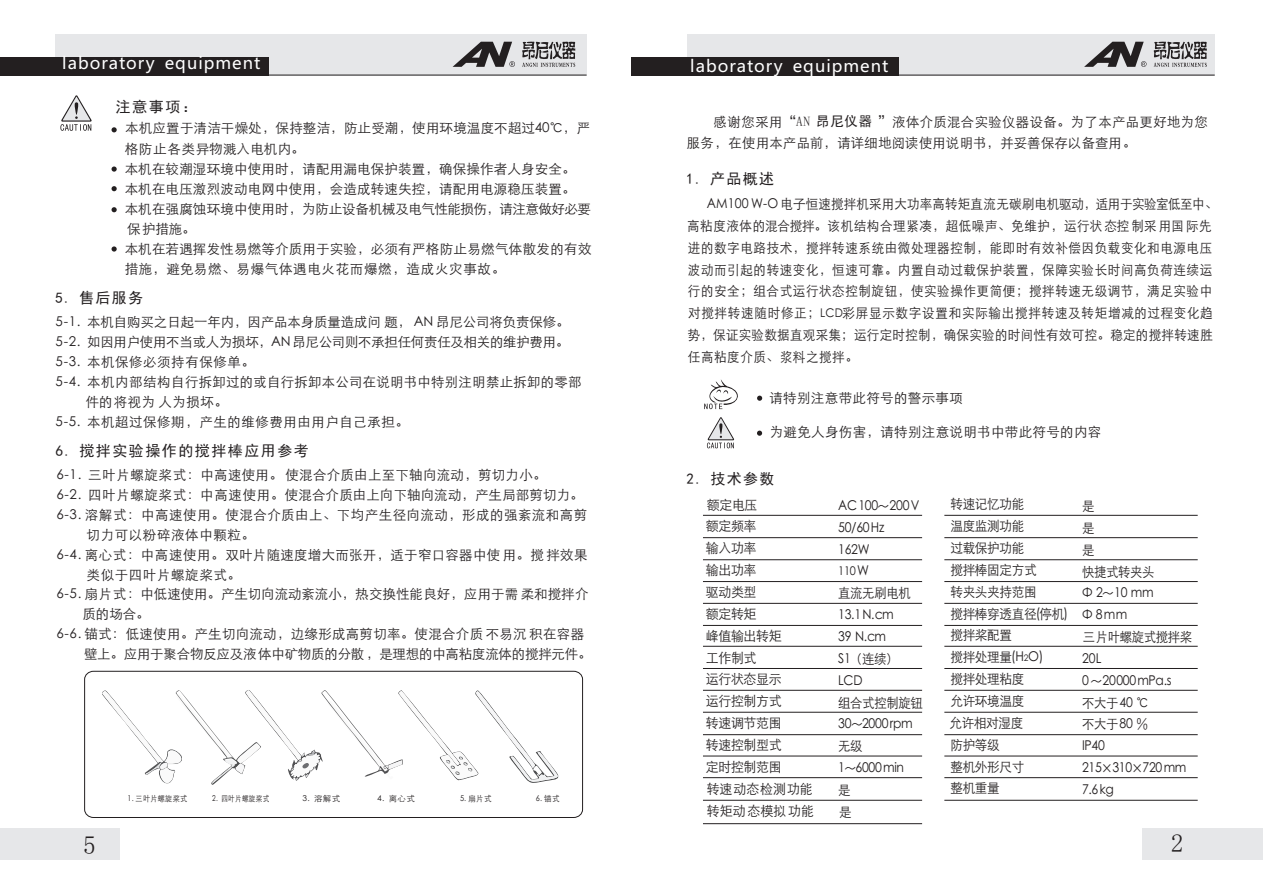
<style>
.page{position:relative;width:1263px;height:893px;background:#fff}
.page>*{position:absolute;margin:0;border:0;box-sizing:border-box;transform-origin:0 0}
.t1{font:25.5px "Sim Sun";color:#231f20}
.t2{font:16.5px "Microsoft Ya Hei";letter-spacing:.06em;color:#fff}
.t3{font:15px "Sim Hei";letter-spacing:.1em;color:#231f20}
.t4{font:13.5px/20.1px "ST Xihei";letter-spacing:.025em;color:#231f20}
.t5{font:13.5px/21.9px "ST Xihei";letter-spacing:.05em;color:#231f20;scale:.93 1}
.t6{font:13.5px/21.9px "ST Xihei";letter-spacing:-.025em;color:#231f20;scale:.91 1}
.t7{font:13.5px/21.9px "ST Xihei";letter-spacing:-.025em;color:#231f20;scale:.93 1}
.t8{font:13.5px "ST Xihei";color:#231f20}
.t9{font:13.5px/21.9px "ST Xihei";letter-spacing:-.025em;color:#231f20;scale:.96 1}
.t10{font:13.5px "ST Xihei";letter-spacing:-.015em;color:#231f20}
.t11{font:13.5px "ST Xihei";letter-spacing:.05em;color:#231f20}
.t12{font:12px "ST Xihei";color:#231f20;scale:.91 1}
.t13{font:8.1px "ST Xihei";letter-spacing:.05em;color:#231f20;scale:1.04 1}
.t14{font:8.1px "ST Xihei";letter-spacing:.05em;color:#231f20;scale:.87 1}
.t15{font:8.1px "ST Xihei";letter-spacing:.05em;color:#231f20;scale:.81 1}
.t16{font:8.1px "ST Xihei";letter-spacing:.05em;color:#231f20;scale:.92 1}
.s1{font-family:"Sim Hei"}
.s2{font-family:"Sim Sun"}
.s3{font-size:12px}
.s4{font-size:13.5px}
.s5{font-size:9px}
</style>
<div class="page">
<div style="left:0;top:828px;width:119px;height:31px;background:#e6e7e9"></div>
<div style="left:55px;top:34px;width:532px;height:41px;background:#e6e7e9"></div>
<hr style="left:0;top:75px;width:587px;height:1px;background:#231f20">
<div style="left:0;top:57px;width:269px;height:18px;background:#231f20"></div>
<svg style="left:453px;top:42px;width:122px;height:25px"></svg>
<div style="left:1142px;top:828px;width:121px;height:31px;background:#e6e7e9"></div>
<div style="left:687px;top:34px;width:528px;height:41px;background:#e6e7e9"></div>
<hr style="left:631px;top:75px;width:584px;height:1px;background:#231f20">
<div style="left:631px;top:57px;width:268px;height:18px;background:#231f20"></div>
<svg style="left:1084px;top:42px;width:123px;height:25px"></svg>
<svg style="left:757px;top:396px;width:5px;height:5px"></svg>
<svg style="left:757px;top:431px;width:5px;height:5px"></svg>
<svg style="left:704px;top:379px;width:34px;height:30px"></svg>
<svg style="left:707px;top:417px;width:27px;height:31px"></svg>
<svg style="left:112px;top:127px;width:5px;height:5px"></svg>
<svg style="left:112px;top:166px;width:5px;height:6px"></svg>
<svg style="left:112px;top:186px;width:5px;height:5px"></svg>
<svg style="left:112px;top:207px;width:5px;height:5px"></svg>
<svg style="left:112px;top:246px;width:5px;height:6px"></svg>
<svg style="left:60px;top:95px;width:32px;height:36px"></svg>
<hr style="left:703px;top:515px;width:219px;height:1px;background:#231f20">
<hr style="left:703px;top:537px;width:219px;height:1px;background:#231f20">
<hr style="left:703px;top:559px;width:219px;height:1px;background:#231f20">
<hr style="left:703px;top:581px;width:219px;height:1px;background:#231f20">
<hr style="left:703px;top:603px;width:219px;height:1px;background:#231f20">
<hr style="left:703px;top:625px;width:219px;height:1px;background:#231f20">
<hr style="left:703px;top:646px;width:219px;height:1px;background:#231f20">
<hr style="left:703px;top:668px;width:219px;height:1px;background:#231f20">
<hr style="left:703px;top:690px;width:219px;height:1px;background:#231f20">
<hr style="left:703px;top:712px;width:219px;height:1px;background:#231f20">
<hr style="left:703px;top:734px;width:219px;height:1px;background:#231f20">
<hr style="left:703px;top:756px;width:219px;height:1px;background:#231f20">
<hr style="left:703px;top:777px;width:219px;height:1px;background:#231f20">
<hr style="left:703px;top:800px;width:219px;height:1px;background:#231f20">
<hr style="left:944px;top:515px;width:254px;height:1px;background:#231f20">
<hr style="left:944px;top:537px;width:254px;height:1px;background:#231f20">
<hr style="left:944px;top:559px;width:254px;height:1px;background:#231f20">
<hr style="left:944px;top:581px;width:254px;height:1px;background:#231f20">
<hr style="left:944px;top:603px;width:254px;height:1px;background:#231f20">
<hr style="left:944px;top:625px;width:254px;height:1px;background:#231f20">
<hr style="left:944px;top:646px;width:254px;height:1px;background:#231f20">
<hr style="left:944px;top:668px;width:254px;height:1px;background:#231f20">
<hr style="left:944px;top:690px;width:254px;height:1px;background:#231f20">
<hr style="left:944px;top:712px;width:254px;height:1px;background:#231f20">
<hr style="left:944px;top:734px;width:254px;height:1px;background:#231f20">
<hr style="left:944px;top:756px;width:254px;height:1px;background:#231f20">
<hr style="left:944px;top:777px;width:254px;height:1px;background:#231f20">
<hr style="left:944px;top:800px;width:254px;height:1px;background:#231f20">
<div style="left:84px;top:671px;width:499px;height:147px;border:1px solid #231f20;border-radius:8px"></div>
<svg style="left:102px;top:690px;width:456px;height:95px"></svg>
<hr style="left:703px;top:823px;width:219px;height:1px;background:#231f20">
<p class="t2" style="left:62px;top:55px;width:200px">laboratory equipment</p>
<p class="t3" style="left:115px;top:99px;width:83px">注意事项：</p>
<p class="t4" style="left:125px;top:118px;width:468px">本机应置于清洁干燥处，保持整洁，防止受潮，使用环境温度不超过40℃，严格防止各类异物溅入电机内。<br>本机在较潮湿环境中使用时，请配用漏电保护装置，确保操作者人身安全。本机在电压激烈波动电网中使用，会造成转速失控，请配用电源稳压装置。本机在强腐蚀环境中使用时，为防止设备机械及电气性能损伤，请注意做好必要保护措施。<br>本机在若遇挥发性易燃等介质用于实验，必须有严格防止易燃气体散发的有效措施，避免易燃、易爆气体遇电火花而爆燃，造成火灾事故。</p>
<p class="t3" style="left:55px;top:290px;width:89px">5. 售后服务</p>
<p class="t8" style="left:56px;top:315px;width:515px">5-1. 本机自购买之日起一年内，因产品本身质量造成问题， AN 昂尼公司将负责保修。</p>
<p class="t10" style="left:56px;top:335px;width:515px">5-2. 如因用户使用不当或人为损坏，AN昂尼公司则不承担任何责任及相关的维护费用。</p>
<p class="t11" style="left:56px;top:355px;width:201px">5-3. 本机保修必须持有保修单。</p>
<p class="t4" style="left:56px;top:372px;width:527px">5-4. 本机内部结构自行拆卸过的或自行拆卸本公司在说明书中特别注明禁止拆卸的零部</p>
<p class="t11" style="left:86px;top:395px;width:144px">件的将视为 人为损坏。</p>
<p class="t11" style="left:56px;top:415px;width:355px">5-5. 本机超过保修期，产生的维修费用由用户自己承担。</p>
<p class="t3" style="left:55px;top:443px;width:255px">6. 搅拌实验操作的搅拌棒应用参考</p>
<p class="t4" style="left:56px;top:465px;width:492px">6-1. 三叶片螺旋桨式：中高速使用。使混合介质由上至下轴向流动，剪切力小。</p>
<p class="t4" style="left:56px;top:485px;width:529px">6-2. 四叶片螺旋桨式：中高速使用。使混合介质由上向下轴向流动，产生局部剪切力。</p>
<p class="t4" style="left:56px;top:505px;width:532px">6-3. 溶解式：中高速使用。使混合介质由上、下均产生径向流动，形成的强紊流和高剪</p>
<p class="t11" style="left:87px;top:528px;width:170px">切力可以粉碎液体中颗粒。</p>
<p class="t4" style="left:56px;top:545px;width:533px">6-4. 离心式：中高速使用。双叶片随速度增大而张开，适于窄口容器中使用。搅拌效果</p>
<p class="t11" style="left:87px;top:568px;width:156px">类似于四叶片螺旋桨式。</p>
<p class="t8" style="left:56px;top:587px;width:534px">6-5. 扇片式：中低速使用。产生切向流动紊流小，热交换性能良好，应用于需柔和搅拌介</p>
<p class="t4" style="left:83px;top:604px;width:69px">质的场合。</p>
<p class="t4" style="left:56px;top:624px;width:529px">6-6. 锚式：低速使用。产生切向流动，边缘形成高剪切率。使混合介质不易沉积在容器</p>
<p class="t10" style="left:84px;top:647px;width:509px">壁上。应用于聚合物反应及液体中矿物质的分散，是理想的中高粘度流体的搅拌元件。</p>
<h1 class="t1" style="left:83px;top:832px;width:14px">5</h1>
<p class="t14" style="left:128px;top:795px;width:70px">1. 三叶片螺旋桨式</p>
<p class="t15" style="left:212px;top:795px;width:72px">2. 四叶片螺旋桨式</p>
<p class="t13" style="left:302px;top:795px;width:38px">3. 溶解式</p>
<p class="t13" style="left:377px;top:794px;width:38px">4. 离心式</p>
<p class="t16" style="left:460px;top:794px;width:36px">5. 扇片式</p>
<p class="t16" style="left:536px;top:794px;width:27px">6. 锚式</p>
<p class="t2" style="left:690px;top:58px;width:200px">laboratory equipment</p>
<p class="t4" style="left:687px;top:111px;width:523px;line-height:21.9px;text-indent:27px">感谢您采用<span class="s1">“</span><span class="s2">AN</span> <span class="s1">昂尼仪器 ”</span>液体介质混合实验仪器设备。为了本产品更好地为您服务，在使用本产品前，请详细地阅读使用说明书，并妥善保存以备查用。</p>
<p class="t3" style="left:686px;top:171px;width:89px">1. 产品概述</p>
<p class="t5" style="left:687px;top:193px;width:572px;text-indent:20px">AM100 W-O 电子恒速搅拌机采用大功率高转矩直流无碳刷电机驱动，适用于实验室低至中、高粘度液体的混合搅拌。该机结构合理紧凑，超低噪声、免维护，运行状态控制采用国际先进的数字电路技术，搅拌转速系统由微处理器控制，能即时有效补偿因负载变化和电源电压波动而引起的转速变化，恒速可靠。内置自动过载保护装置，保障实验长时间高负荷连续运行的安全；组合式运行状态控制旋钮，使实验操作更简便；搅拌转速无级调节，满足实验中对搅拌转速随时修正；<span class="s3">LCD</span>彩屏显示数字设置和实际输出搅拌转速及转矩增减的过程变化趋势，保证实验数据直观采集；运行定时控制，确保实验的时间性有效可控。稳定的搅拌转速胜任高粘度介质、浆料之搅拌。</p>
<p class="t4" style="left:769px;top:388px;width:195px">请特别注意带此符号的警示事项</p>
<p class="t4" style="left:770px;top:422px;width:333px">为避免人身伤害，请特别注意说明书中带此符号的内容</p>
<p class="t3" style="left:686px;top:471px;width:89px">2. 技术参数</p>
<p class="t9" style="left:706px;top:494px;width:114px">额定电压<br>额定频率<br>输入功率<br>输出功率<br>驱动类型<br>额定转矩<br>峰值输出转矩<br>工作制式<br>运行状态显示<br>运行控制方式<br>转速调节范围<br>转速控制型式<br>定时控制范围<br>转速动态检测功能转矩动态模拟功能</p>
<p class="t6" style="left:838px;top:495px;width:91px">AC100～200V<br>50/60Hz<br>162W</p>
<p class="t12" style="left:838px;top:566px;width:35px">110<span class="s4">W</span></p>
<p class="t6" style="left:838px;top:582px;width:94px">直流无刷电机<br>13.1N.cm<br>39 N.cm<br>S1（连续）<br>LCD<br>组合式控制旋钮<br>30～2000rpm无级<br>1～6000min<br>是<br>是</p>
<p class="t7" style="left:949px;top:493px;width:129px">转速记忆功能<br>温度监测功能<br>过载保护功能<br>搅拌棒固定方式<br>转夹头夹持范围<br>搅拌棒穿透直径(停机)搅拌桨配置<br>搅拌处理量(H<span class="s5">2</span>O)<br>搅拌处理粘度<br>允许环境温度<br>允许相对湿度<br>防护等级<br>整机外形尺寸<br>整机重量</p>
<p class="t6" style="left:1082px;top:495px;width:122px">是<br>是<br>是<br>快捷式转夹头<br>Φ 2～10 mm<br>Φ 8mm<br>三片叶螺旋式搅拌桨<br>20L<br>0～20000mPa.s<br>不大于40 ℃<br>不大于80 ％<br>IP40<br>215×310×720mm<br>7.6kg</p>
<h1 class="t1" style="left:1171px;top:830px;width:14px">2</h1>
</div>
